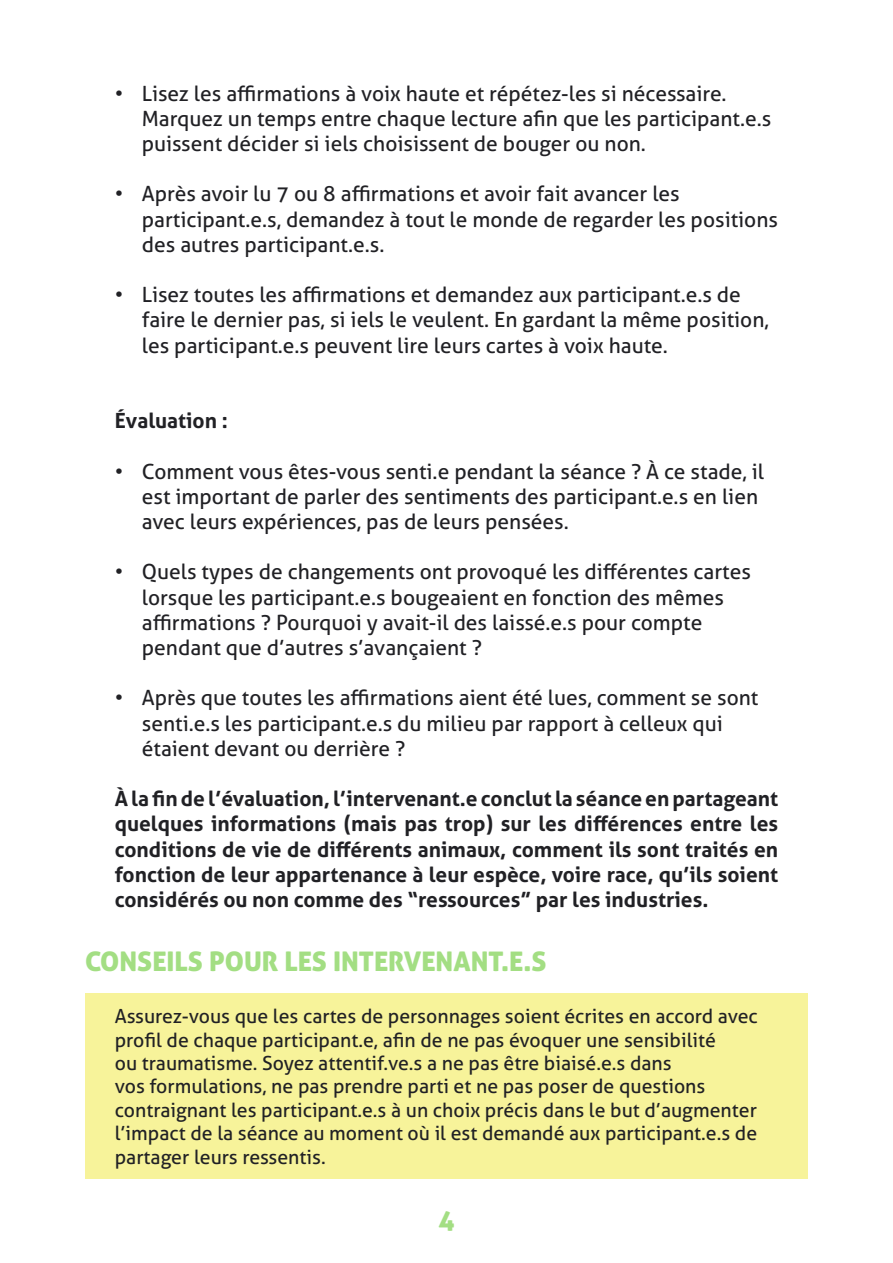
<style>
.page{position:relative;width:893px;height:1263px;background:#fff}
.page>*{position:absolute;margin:0;border:0;box-sizing:border-box;transform-origin:0 0}
.t1{font:27px "Aller Display";color:#a3de83}
.t2{font:21px/25.2px "Aller";color:#212125}
.t3{font:700 21px/25.2px "Aller";color:#212125;text-align:justify}
.t4{font:19.5px/23.4px "Aller";color:#212125}
</style>
<div class="page">
<div style="left:85px;top:994px;width:723px;height:185px;background:#f7f39a"></div>
<p class="t2" style="left:142px;top:80px;width:631px;text-indent:-27px">• Lisez les affirmations à voix haute et répétez-les si nécessaire.<br>Marquez un temps entre chaque lecture afin que les participant.e.s puissent décider si iels choisissent de bouger ou non.</p>
<p class="t2" style="left:142px;top:181px;width:638px;text-indent:-27px">• Après avoir lu 7 ou 8 affirmations et avoir fait avancer les participant.e.s, demandez à tout le monde de regarder les positions des autres participant.e.s.</p>
<p class="t2" style="left:142px;top:282px;width:629px;text-indent:-27px">• Lisez toutes les affirmations et demandez aux participant.e.s de faire le dernier pas, si iels le veulent. En gardant la même position, les participant.e.s peuvent lire leurs cartes à voix haute.</p>
<p class="t3" style="left:115px;top:408px;width:115px">évaluation :</p>
<p class="t2" style="left:142px;top:458px;width:624px;text-indent:-27px">• Comment vous êtes-vous senti.e pendant la séance ? À ce stade, il est important de parler des sentiments des participant.e.s en lien avec leurs expériences, pas de leurs pensées.</p>
<p class="t2" style="left:142px;top:559px;width:611px;text-indent:-27px">• Quels types de changements ont provoqué les différentes cartes lorsque les participant.e.s bougeaient en fonction des mêmes affirmations ? Pourquoi y avait-il des laissé.e.s pour compte pendant que d’autres s’avançaient ?</p>
<p class="t2" style="left:142px;top:685px;width:618px;text-indent:-27px">• Après que toutes les affirmations aient été lues, comment se sont senti.e.s les participant.e.s du milieu par rapport à celleux qui étaient devant ou derrière ?</p>
<p class="t3" style="left:115px;top:786px;width:665px">à la fin de l’évaluation, l’intervenant.e conclut la séance en partageant quelques informations (mais pas trop) sur les différences entre les conditions de vie de différents animaux, comment ils sont traités en fonction de leur appartenance à leur espèce, voire race, qu’ils soient considérés ou non comme des “ressources” par les industries.</p>
<p class="t1" style="left:85px;top:944px;width:463px">CONSEILS POUR LES INTERVENANT.E.S</p>
<p class="t4" style="left:115px;top:1004px;width:645px">Assurez-vous que les cartes de personnages soient écrites en accord avec profil de chaque participant.e, afin de ne pas évoquer une sensibilité<br>ou traumatisme. Soyez attentif.ve.s a ne pas être biaisé.e.s dans<br>vos formulations, ne pas prendre parti et ne pas poser de questions contraignant les participant.e.s à un choix précis dans le but d’augmenter l’impact de la séance au moment où il est demandé aux participant.e.s de partager leurs ressentis.</p>
<p class="t1" style="left:438px;top:1202px;width:18px">4</p>
</div>
